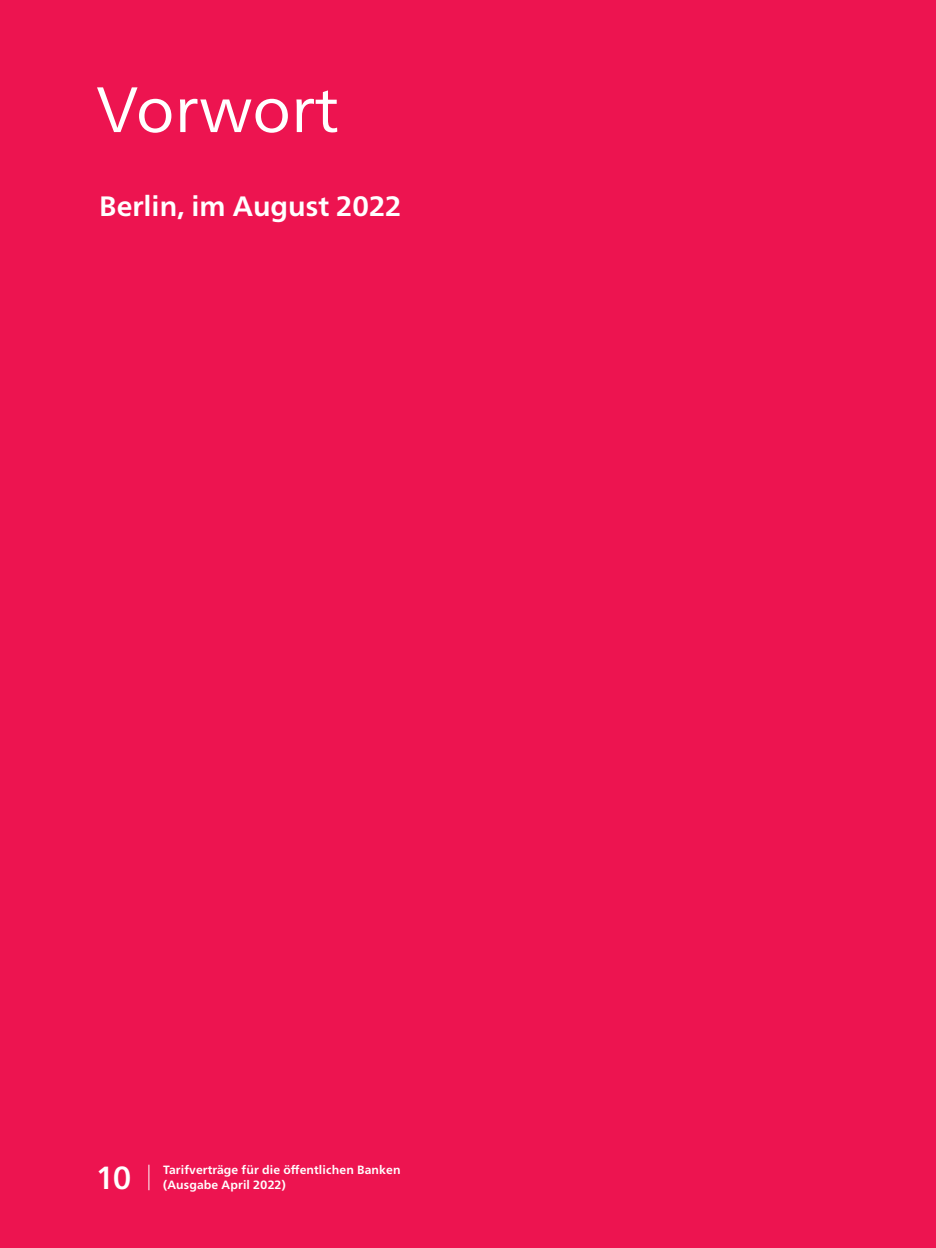
<style>
.page{position:relative;width:936px;height:1248px;background:#fff}
.page>*{position:absolute;margin:0;border:0;box-sizing:border-box;transform-origin:0 0}
.Kapitel_32_pt{font:64px "Frutiger Neue LT Pro";color:#fff}
.t1{font:500 32px "Frutiger Neue LT Pro";color:#fff}
.Kapitel_14_pt{font:700 28px "Frutiger Neue LT Pro";color:#fff}
.t2{font:700 12px "Frutiger Neue LT Pro";letter-spacing:.01em;color:#fff}
</style>
<div class="page">
<div style="left:0;top:0;width:935px;height:1247px;background:#ed1450"></div>
<svg style="left:148px;top:1164px;width:1px;height:26px"></svg>
<p class="Kapitel_32_pt" style="left:96px;top:71px;width:244px">Vorwort</p>
<p class="Kapitel_14_pt" style="left:99px;top:190px;width:303px">Berlin, im August 2022</p>
<h2 class="t1" style="left:98px;top:1158px;width:36px">10</h2>
<p class="t2" style="left:163px;top:1162px;width:239px">Tarifverträge für die öffentlichen Banken</p>
<p class="t2" style="left:163px;top:1177px;width:124px">(Ausgabe April 2022)</p>
</div>
